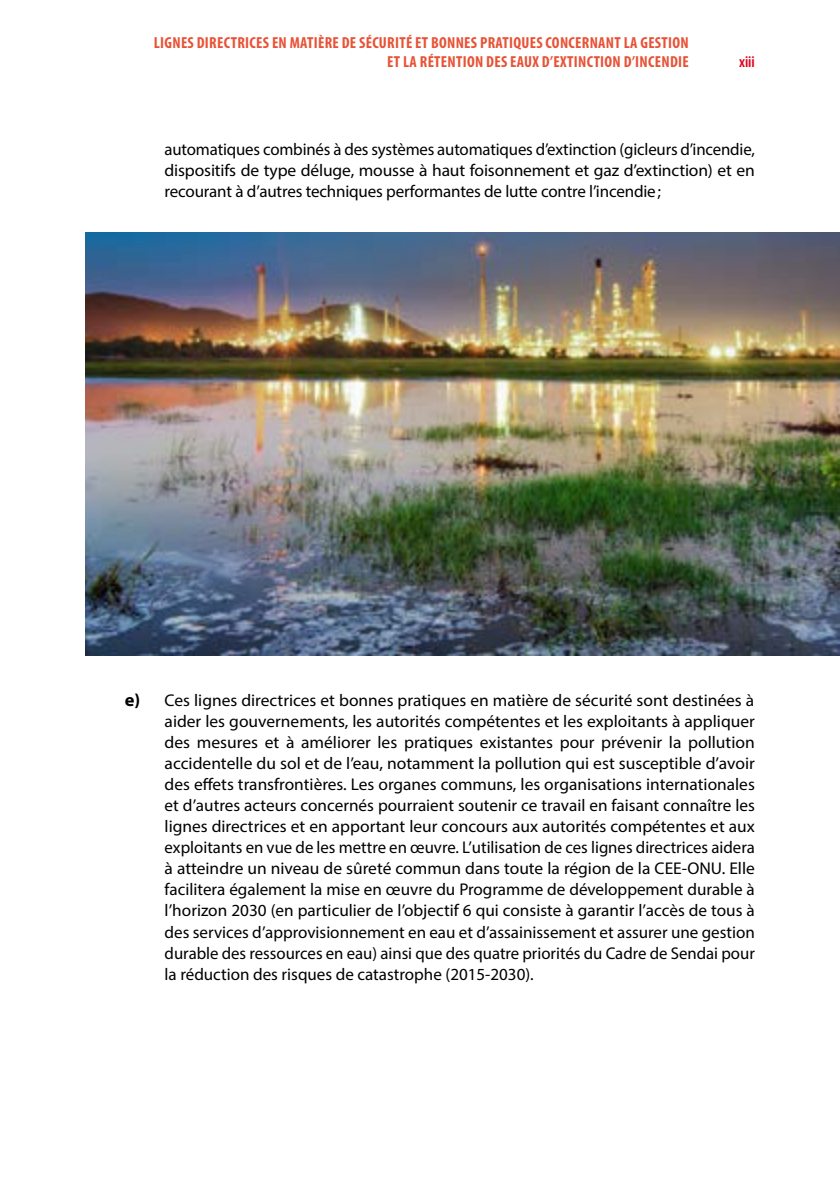
<style>
.page{position:relative;width:840px;height:1191px;background:#fff}
.page>*{position:absolute;margin:0;border:0;box-sizing:border-box;transform-origin:0 0}
.t1{font:17px/21px "Myriad Pro";letter-spacing:-.01em;color:#000;text-align:justify}
.t2{font:700 condensed 16px/19px "Myriad Pro";letter-spacing:.02em;color:#e85236;text-align:right}
.t3{font:600 condensed 16px "Myriad Pro";color:#e2001a}
.s1{font-weight:700;font-size:18px}
</style>
<div class="page">
<img style="left:85px;top:232px;width:754px;height:423px">
<p class="t2" style="left:154px;top:32px;width:536px">LIGNES DIRECTRICES EN MATIÈRE DE SÉCURITÉ ET BONNES PRATIQUES CONCERNANT LA GESTION<br>ET LA RÉTENTION DES EAUX D’EXTINCTION D’INCENDIE</p>
<p class="t3" style="left:738px;top:51px;width:17px">xiii</p>
<p class="t1" style="left:164px;top:138px;width:591px">automatiques combinés à des systèmes automatiques d’extinction (gicleurs d’incendie, dispositifs de type déluge, mousse à haut foisonnement et gaz d’extinction) et en recourant à d’autres techniques performantes de lutte contre l’incendie;</p>
<p class="t1" style="left:164px;top:690px;width:591px;text-indent:-40px"><span class="s1">e)</span> Ces lignes directrices et bonnes pratiques en matière de sécurité sont destinées à aider les gouvernements, les autorités compétentes et les exploitants à appliquer des mesures et à améliorer les pratiques existantes pour prévenir la pollution accidentelle du sol et de l’eau, notamment la pollution qui est susceptible d’avoir des effets transfrontières. Les organes communs, les organisations internationales et d’autres acteurs concernés pourraient soutenir ce travail en faisant connaître les lignes directrices et en apportant leur concours aux autorités compétentes et aux exploitants en vue de les mettre en œuvre. L’utilisation de ces lignes directrices aidera à atteindre un niveau de sûreté commun dans toute la région de la CEE-ONU. Elle facilitera également la mise en œuvre du Programme de développement durable à l’horizon 2030 (en particulier de l’objectif 6 qui consiste à garantir l’accès de tous à des services d’approvisionnement en eau et d’assainissement et assurer une gestion durable des ressources en eau) ainsi que des quatre priorités du Cadre de Sendai pour la réduction des risques de catastrophe (2015-2030).</p>
</div>
